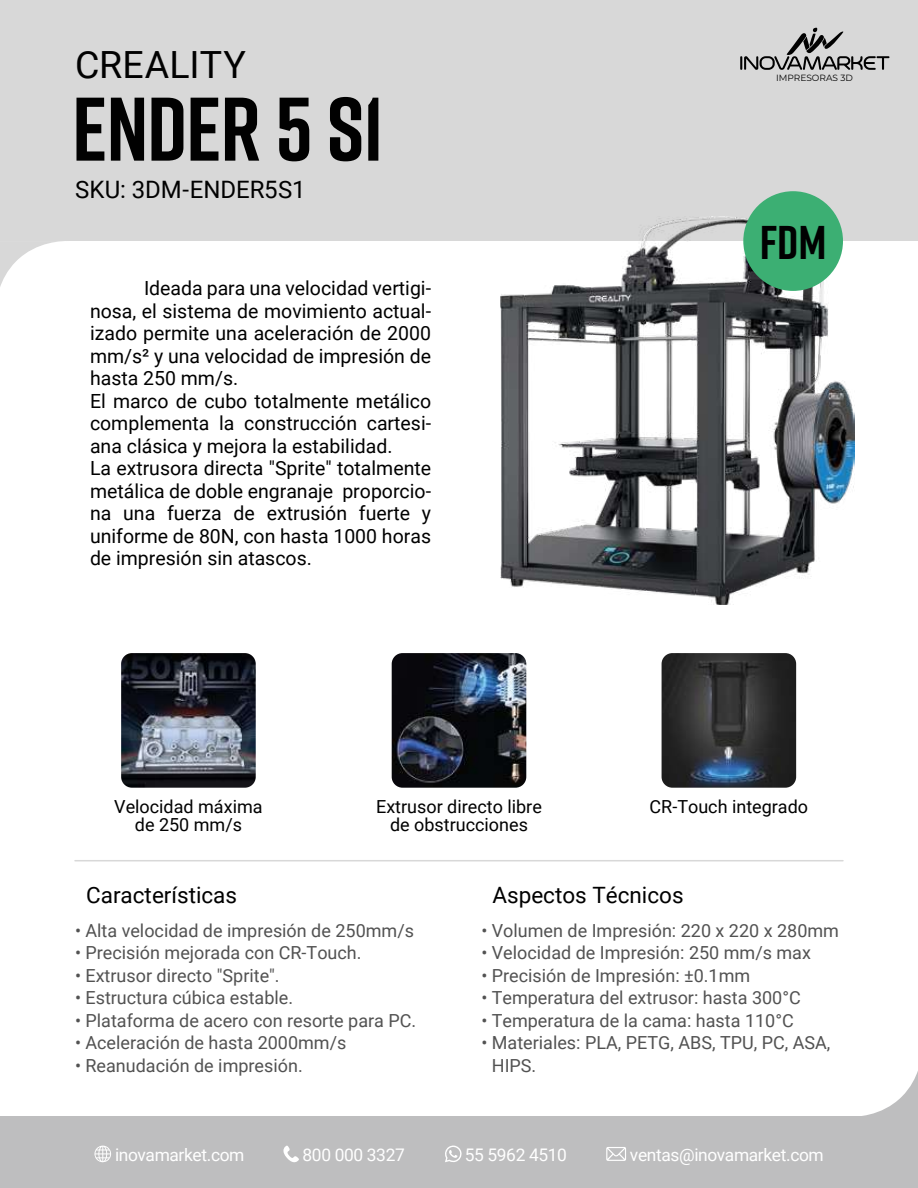
<style>
.page{position:relative;width:918px;height:1188px;background:#fff}
.page>*{position:absolute;margin:0;border:0;box-sizing:border-box;transform-origin:0 0}
.t1{font:700 90px "Rift";letter-spacing:-.015em;color:#010101}
.t2{font:700 47.25px "Rift";color:#010101}
.t3{font:37.5px "Roboto";letter-spacing:.005em;color:#010101}
.t4{font:24px "Roboto";color:#010101}
.t5{font:22.5px "Roboto";color:#010101}
.t6{font:19.5px/22.5px "Roboto";color:#010101}
.t7{font:18px/22.5px "Roboto";color:#525252}
.t8{font:18px/18px "Roboto";color:#010101;text-align:center}
.t9{font:17.4px "Roboto";letter-spacing:-.02em;color:#fff}
.t10{font:9px "Montserrat";color:#010101}
</style>
<div class="page">
<hr style="left:75px;top:860px;width:768px;height:1px;background:#d8d8d8">
<div style="left:0;top:1117px;width:918px;height:71px;background:#bebebf"></div>
<svg style="left:849px;top:1071px;width:69px;height:46px"></svg>
<div style="left:0;top:1px;width:918px;height:240px;background:#d8d8d8"></div>
<svg style="left:0;top:241px;width:62px;height:46px"></svg>
<svg style="left:740px;top:28px;width:150px;height:42px"></svg>
<img style="left:662px;top:653px;width:134px;height:135px">
<img style="left:501px;top:216px;width:353px;height:389px">
<div style="left:743px;top:191px;width:100px;height:100px;background:#3caf73;border-radius:50%"></div>
<img style="left:121px;top:653px;width:135px;height:135px">
<img style="left:392px;top:653px;width:134px;height:135px">
<svg style="left:94px;top:1146px;width:17px;height:17px"></svg>
<svg style="left:445px;top:1145px;width:17px;height:17px"></svg>
<svg style="left:283px;top:1146px;width:16px;height:16px"></svg>
<svg style="left:606px;top:1147px;width:20px;height:14px"></svg>
<h3 class="t3" style="left:75px;top:39px;width:173px">CREALITY</h3>
<h1 class="t1" style="left:72px;top:65px;width:314px">ENDER 5 S1</h1>
<h3 class="t4" style="left:75px;top:173px;width:232px">SKU: 3DM-ENDER5S1</h3>
<p class="t6" style="left:90px;top:276px;width:343px;text-indent:54px">Ideada para una velocidad vertigi&shy;nosa, el sistema de movimiento actual&shy;izado permite una aceleración de 2000 mm/s² y una velocidad de impresión de hasta 250 mm/s.<br>El marco de cubo totalmente metálico complementa la construcción cartesi&shy;ana clásica y mejora la estabilidad.<br>La extrusora directa "Sprite" totalmente metálica de doble engranaje proporcio&shy;na una fuerza de extrusión fuerte y uniforme de 80N, con hasta 1000 horas de impresión sin atascos.</p>
<p class="t10" style="left:776px;top:71px;width:79px">IMPRESORAS 3D</p>
<h2 class="t2" style="left:760px;top:209px;width:68px">fdm</h2>
<p class="t8" style="left:114px;top:797px;width:150px">Velocidad máxima de 250 mm/s</p>
<p class="t5" style="left:86px;top:879px;width:152px">Características</p>
<p class="t8" style="left:376px;top:797px;width:167px">Extrusor directo libre de obstrucciones</p>
<p class="t8" style="left:650px;top:797px;width:160px">CR-Touch integrado</p>
<p class="t5" style="left:492px;top:879px;width:193px">Aspectos Técnicos</p>
<p class="t7" style="left:75px;top:919px;width:341px">• Alta velocidad de impresión de 250mm/s</p>
<p class="t7" style="left:75px;top:941px;width:288px">• Precisión mejorada con CR-Touch.</p>
<p class="t7" style="left:75px;top:964px;width:206px">• Extrusor directo "Sprite".</p>
<p class="t7" style="left:75px;top:986px;width:220px">• Estructura cúbica estable.</p>
<p class="t7" style="left:75px;top:1009px;width:343px">• Plataforma de acero con resorte para PC.</p>
<p class="t7" style="left:75px;top:1031px;width:273px">• Aceleración de hasta 2000mm/s</p>
<p class="t7" style="left:75px;top:1054px;width:229px">• Reanudación de impresión.</p>
<p class="t7" style="left:481px;top:919px;width:359px">• Volumen de Impresión: 220 x 220 x 280mm</p>
<p class="t7" style="left:481px;top:941px;width:331px">• Velocidad de Impresión: 250 mm/s max</p>
<p class="t7" style="left:481px;top:964px;width:270px">• Precisión de Impresión: ±0.1mm</p>
<p class="t7" style="left:481px;top:986px;width:321px">• Temperatura del extrusor: hasta 300°C</p>
<p class="t7" style="left:481px;top:1009px;width:314px">• Temperatura de la cama: hasta 110°C</p>
<p class="t7" style="left:492px;top:1031px;width:340px;text-indent:-10px">• Materiales: PLA, PETG, ABS, TPU, PC, ASA,<br>HIPS.</p>
<p class="t9" style="left:115px;top:1142px;width:131px">inovamarket.com</p>
<p class="t9" style="left:303px;top:1142px;width:104px">800 000 3327</p>
<p class="t9" style="left:465px;top:1142px;width:104px">55 5962 4510</p>
<p class="t9" style="left:630px;top:1142px;width:195px">ventas@inovamarket.com</p>
</div>
